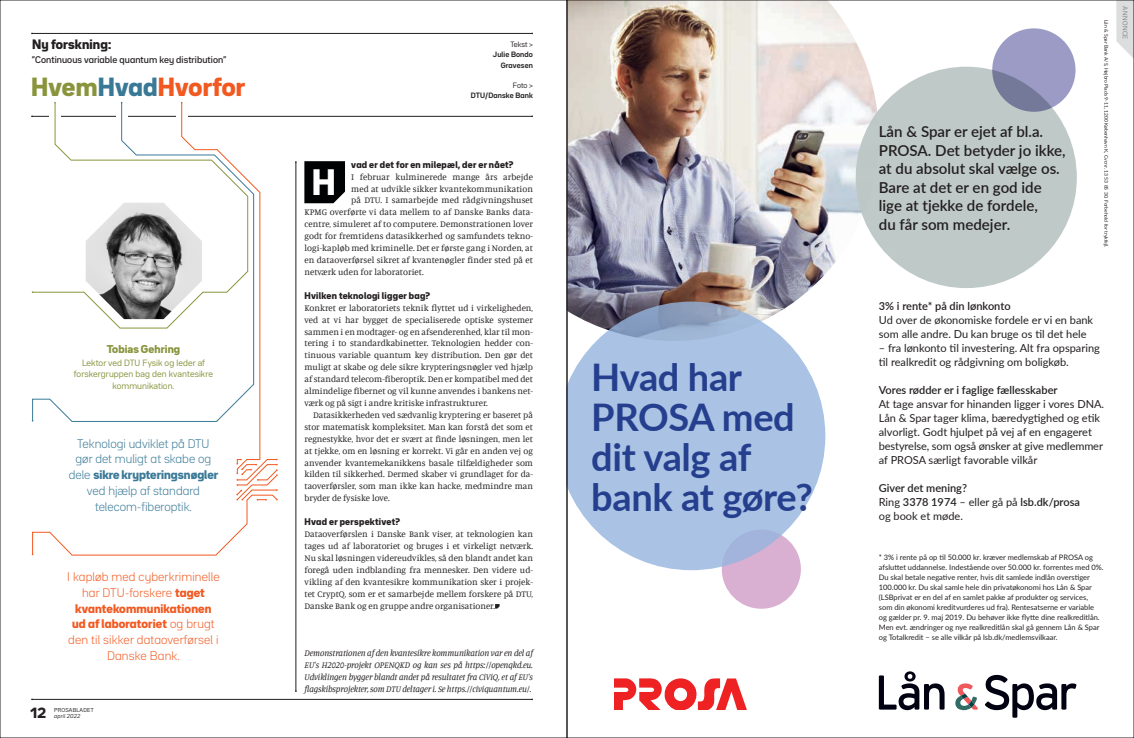
<style>
.page{position:relative;width:1134px;height:738px;background:#fff}
.page>*{position:absolute;margin:0;border:0;box-sizing:border-box;transform-origin:0 0}
.t1{font:700 38px/40px "Lato";letter-spacing:-.01em;color:#253f8e}
.t2{font:900 32.3px "Bw Seido Raw";color:#fff}
.t3{font:900 23.1px "Bw Seido Raw";letter-spacing:.01em;color:#f15921}
.t4{font:600 15.1px/18.6px "Lato";color:#231f20}
.t5{font:900 13px "Bw Seido Raw";color:#231f20}
.t6{font:900 12px "Bw Seido Raw";letter-spacing:.01em;color:#231f20}
.t7{font:11px/14px "Lato";color:#231f20}
.t8{font:600 11px/14px "Lato";color:#231f20}
.t9{font:300 11px/15.8px "Bw Seido Raw";letter-spacing:.01em;color:#f15921;text-align:center}
.t10{font:300 11px/15.8px "Bw Seido Raw";color:#397996;text-align:center}
.t11{font:900 10px "Bw Seido Raw";letter-spacing:.01em;color:#89943d}
.t12{font:9px/11.9px "Manuale";letter-spacing:.005em;color:#231f20;text-align:justify}
.t13{font:italic 8.9px/11.9px "Manuale";letter-spacing:-.015em;color:#231f20;text-align:justify}
.t14{font:900 8.5px "Bw Seido Raw";letter-spacing:.03em;color:#231f20}
.t15{font:500 8.5px "Bw Seido Raw";letter-spacing:.01em;color:#231f20}
.t16{font:8px/11.3px "Bw Seido Raw";letter-spacing:.01em;color:#89943d;text-align:center}
.t17{font:7.5px/10px "Lato";color:#231f20}
.t18{font:700 6.8px/10.1px "Bw Seido Raw";letter-spacing:.02em;color:#231f20;text-align:right}
.t19{font:6.8px "Bw Seido Raw";letter-spacing:-.005em;color:#231f20}
.t20{font:6px "Bw Seido Raw";letter-spacing:.06em;color:#808285}
.t21{font:5px "Lato";color:#231f20}
.t22{font:5px "Bw Seido Raw";letter-spacing:.04em;color:#231f20}
.t23{font:italic 5px "Bw Seido Raw";letter-spacing:.04em;color:#231f20}
.s1{color:#89943d}
.s2{color:#397996}
.s3{font-weight:900}
.s4{font-weight:400}
</style>
<div class="page">
<img style="left:569px;top:2px;width:310px;height:299px">
<div style="left:856px;top:67px;width:221px;height:221px;background:#bcc7c5;border-radius:50%"></div>
<svg style="left:992px;top:28px;width:83px;height:84px;background:#9294bc"></svg>
<div style="left:722px;top:529px;width:79px;height:79px;background:#d9b0d1;border-radius:50%"></div>
<svg style="left:569px;top:301px;width:256px;height:268px;background:#b2c5e1"></svg>
<svg style="left:985px;top:674px;width:91px;height:43px"></svg>
<svg style="left:879px;top:671px;width:65px;height:38px"></svg>
<svg style="left:955px;top:683px;width:23px;height:26px"></svg>
<svg style="left:615px;top:678px;width:132px;height:31px"></svg>
<svg style="left:495px;top:604px;width:5px;height:4px"></svg>
<svg style="left:304px;top:161px;width:41px;height:42px;background:#0d0e0f"></svg>
<hr style="left:296px;top:162px;width:1px;height:528px;background:#231f20">
<svg style="left:1116px;top:2px;width:16px;height:55px"></svg>
<hr style="left:32px;top:698px;width:500px;height:1px;background:#231f20">
<hr style="left:32px;top:116px;width:500px;height:1px;background:#231f20">
<hr style="left:32px;top:33px;width:500px;height:1px;background:#231f20">
<svg style="left:31px;top:102px;width:247px;height:453px"></svg>
<img style="left:86px;top:202px;width:116px;height:117px">
<h3 class="t6" style="left:32px;top:36px;width:81px">Ny forskning:</h3>
<p class="t15" style="left:32px;top:53px;width:196px">”Continuous variable quantum key distribution”</p>
<h3 class="t3" style="left:31px;top:71px;width:216px"><span class="s1">Hvem</span><span class="s2">Hvad</span>Hvorfor</h3>
<p class="t11" style="left:107px;top:342px;width:75px">Tobias Gehring</p>
<p class="t16" style="left:74px;top:357px;width:141px">Lektor ved DTU Fysik og leder af forskergruppen bag den kvantesikre kommunikation.</p>
<p class="t10" style="left:69px;top:435px;width:151px">Teknologi udviklet på DTU gør det muligt at skabe og dele <span class="s3">sikre krypteringsnøgler </span>ved hjælp af standard telecom-fiberoptik.</p>
<p class="t9" style="left:67px;top:568px;width:154px">I kapløb med cyberkriminelle har DTU-forskere <span class="s3">taget kvantekommunikationen ud af laboratoriet</span> og brugt den til sikker dataoverførsel i<br>Danske Bank.</p>
<h3 class="t5" style="left:30px;top:703px;width:17px">12</h3>
<p class="t23" style="left:54px;top:712px;width:28px">april 2022</p>
<p class="t22" style="left:54px;top:706px;width:41px">PROSABLADET</p>
<p class="t19" style="left:511px;top:40px;width:24px">Tekst &gt;</p>
<p class="t18" style="left:493px;top:49px;width:42px">Julie Bondo<br>Gravesen</p>
<p class="t19" style="left:513px;top:81px;width:22px">Foto &gt;</p>
<p class="t18" style="left:471px;top:90px;width:64px">DTU/Danske Bank</p>
<p class="t14" style="left:351px;top:158px;width:164px">vad er det for en milepæl, der er nået?</p>
<p class="t12" style="left:351px;top:170px;width:183px">I februar kulminerede mange års arbejde</p>
<p class="t12" style="left:351px;top:182px;width:183px">med at udvikle sikker kvantekommunikation</p>
<p class="t12" style="left:351px;top:194px;width:183px">på DTU. I samarbejde med rådgivningshuset</p>
<p class="t12" style="left:304px;top:206px;width:230px">KPMG overførte vi data mellem to af Danske Banks data-</p>
<p class="t12" style="left:304px;top:218px;width:230px">centre, simuleret af to computere. Demonstrationen lover</p>
<p class="t12" style="left:304px;top:230px;width:230px">godt for fremtidens datasikkerhed og samfundets tekno-</p>
<p class="t12" style="left:304px;top:241px;width:230px">logi-kapløb med kriminelle. Det er første gang i Norden, at</p>
<p class="t12" style="left:304px;top:253px;width:230px">en dataoverførsel sikret af kvantenøgler finder sted på et</p>
<p class="t12" style="left:304px;top:265px;width:121px">netværk uden for laboratoriet.</p>
<p class="t14" style="left:304px;top:289px;width:127px">Hvilken teknologi ligger bag?</p>
<p class="t12" style="left:304px;top:301px;width:230px">Konkret er laboratoriets teknik flyttet ud i virkeligheden, ved at vi har bygget de specialiserede optiske systemer sammen i en modtager- og en afsenderenhed, klar til mon&shy;tering i to standardkabinetter. Teknologien hedder con&shy;tinuous variable quantum key distribution. Den gør det muligt at skabe og dele sikre krypteringsnøgler ved hjælp af standard telecom-fiberoptik. Den er kompatibel med det almindelige fibernet og vil kunne anvendes i bankens net&shy;værk og på sigt i andre kritiske infrastrukturer.</p>
<p class="t12" style="left:304px;top:408px;width:230px;text-indent:9px">Datasikkerheden ved sædvanlig kryptering er baseret på stor matematisk kompleksitet. Man kan forstå det som et regnestykke, hvor det er svært at finde løsningen, men let at tjekke, om en løsning er korrekt. Vi går en anden vej og anvender kvantemekanikkens basale tilfældigheder som kilden til sikkerhed. Dermed skaber vi grundlaget for da&shy;taoverførsler, som man ikke kan hacke, medmindre man bryder de fysiske love.</p>
<p class="t14" style="left:304px;top:515px;width:97px">Hvad er perspektivet?</p>
<p class="t12" style="left:304px;top:527px;width:230px">Dataoverførslen i Danske Bank viser, at teknologien kan tages ud af laboratoriet og bruges i et virkeligt netværk.<br>Nu skal løsningen videreudvikles, så den blandt andet kan foregå uden indblanding fra mennesker. Den videre ud&shy;vikling af den kvantesikre kommunikation sker i projek&shy;tet CryptQ, som er et samarbejde mellem forskere på DTU, Danske Bank og en gruppe andre organisationer.</p>
<p class="t13" style="left:304px;top:646px;width:230px">Demonstrationen af den kvantesikre kommunikation var en del af EU's H2020-projekt OPENQKD og kan ses på https://openqkd.eu.<br>Udviklingen bygger blandt andet på resultatet fra CiViQ, et af EU's flagskibsprojekter, som DTU deltager i. Se https.//civiquantum.eu/.</p>
<h2 class="t2" style="left:312px;top:160px;width:26px">H</h2>
<h1 class="t1" style="left:586px;top:355px;width:223px">Hvad har<br>PROSA med dit valg af bank at gøre?</h1>
<h1 class="t1" style="left:591px;top:355px;width:223px">Hvad har<br>PROSA med dit valg af bank at gøre?</h1>
<h3 class="t4" style="left:873px;top:121px;width:188px">Lån &amp; Spar er ejet af bl.a.<br>PROSA. Det betyder jo ikke, at du absolut skal vælge os.<br>Bare at det er en god ide lige at tjekke de fordele,<br>du får som medejer.</h3>
<h3 class="t4" style="left:879px;top:121px;width:188px">Lån &amp; Spar er ejet af bl.a.<br>PROSA. Det betyder jo ikke, at du absolut skal vælge os.<br>Bare at det er en god ide lige at tjekke de fordele,<br>du får som medejer.</h3>
<p class="t21" style="left:1110px;top:20px;width:229px;rotate:90deg">Lån &amp; Spar Bank A/S, Højbro Plads 9-11, 1200 København K, Cvr.nr. 13 53 85 30. Forbehold for trykfejl.</p>
<p class="t20" style="left:1129px;top:6px;width:34px;rotate:90deg">ANNONCE</p>
<p class="t8" style="left:873px;top:298px;width:133px">3% i rente* på din lønkonto</p>
<p class="t7" style="left:873px;top:312px;width:216px">Ud over de økonomiske fordele er vi en bank som alle andre. Du kan bruge os til det hele</p>
<p class="t7" style="left:873px;top:340px;width:223px">– fra lønkonto til investering. Alt fra opsparing til realkredit og rådgivning om boligkøb.</p>
<p class="t8" style="left:873px;top:382px;width:180px">Vores rødder er i faglige fællesskaber</p>
<p class="t7" style="left:873px;top:396px;width:227px">At tage ansvar for hinanden ligger i vores DNA.<br>Lån &amp; Spar tager klima, bæredygtighed og etik alvorligt. Godt hjulpet på vej af en engageret bestyrelse, som også ønsker at give medlemmer af PROSA særligt favorable vilkår</p>
<p class="t8" style="left:873px;top:480px;width:203px">Giver det mening?<br><span class="s4">Ring</span> 3378 1974 <span class="s4">– eller gå på</span> lsb.dk/prosa <span class="s4">og book et møde.</span></p>
<p class="t8" style="left:879px;top:298px;width:133px">3% i rente* på din lønkonto</p>
<p class="t7" style="left:879px;top:312px;width:216px">Ud over de økonomiske fordele er vi en bank som alle andre. Du kan bruge os til det hele</p>
<p class="t7" style="left:879px;top:340px;width:223px">– fra lønkonto til investering. Alt fra opsparing til realkredit og rådgivning om boligkøb.</p>
<p class="t8" style="left:879px;top:382px;width:180px">Vores rø der er i faglige fælle skaber</p>
<p class="t7" style="left:879px;top:396px;width:227px">A tage ansvar for hinanden li ger i vores DNA.<br>Lån &amp; Spar tager klima, bæredygtighed og etik alvorligt. Godt hjulpet på vej af en engageret bestyrelse, som også ønsker at give medlemmer af PROSA særligt favorable vilkår</p>
<p class="t8" style="left:879px;top:480px;width:203px">Giver det mening?<br><span class="s4">Ring</span> 378 1974 <span class="s4">– eller gå på</span> lsb.dk/prosa <span class="s4">og b ok et møde.</span></p>
<p class="t17" style="left:873px;top:551px;width:226px">* 3% i rente på op til 50.000 kr. kræver medlemskab af PROSA og afsluttet uddannelse. Indestående over 50.000 kr. forrentes med 0%.<br>Du skal betale negative renter, hvis dit samlede indlån overstiger 100.000 kr. Du skal samle hele din privatøkonomi hos Lån &amp; Spar (LSBprivat er en del af en samlet pakke af produkter og services,<br>som din økonomi kreditvurderes ud fra). Rentesatserne er variable og gælder pr. 9. maj 2019. Du behøver ikke flytte dine realkreditlån.<br>Men evt. ændringer og nye realkreditlån skal gå gennem Lån &amp; Spar og Totalkredit – se alle vilkår på lsb.dk/medlemsvilkaar.</p>
<p class="t17" style="left:879px;top:551px;width:226px">* 3% i rente på op til 5 .000 kr. kræver medlemskab af PROSA og afsluttet uddannelse. Indestående over 5 .000 kr. forrentes med 0%.<br>Du skal betale negative renter, hvis dit samlede indlån overstiger<br>10 .000 kr. Du skal samle h le din privatøkonomi hos Lån &amp; Spar (LSBprivat er en del af en samlet pakke af produkter og services,<br>som din økonomi kreditvurd res ud fra). Rentesatsern er variable<br>o gælder pr. 9. maj 2019. Du behøver ikke flytte dine realkreditlån.<br>Men evt. ændringer og nye realkreditlån skal gå gennem Lån &amp; Spar og Totalkredit – se alle vilkår på lsb.dk/medlemsvilkaar.</p>
</div>
